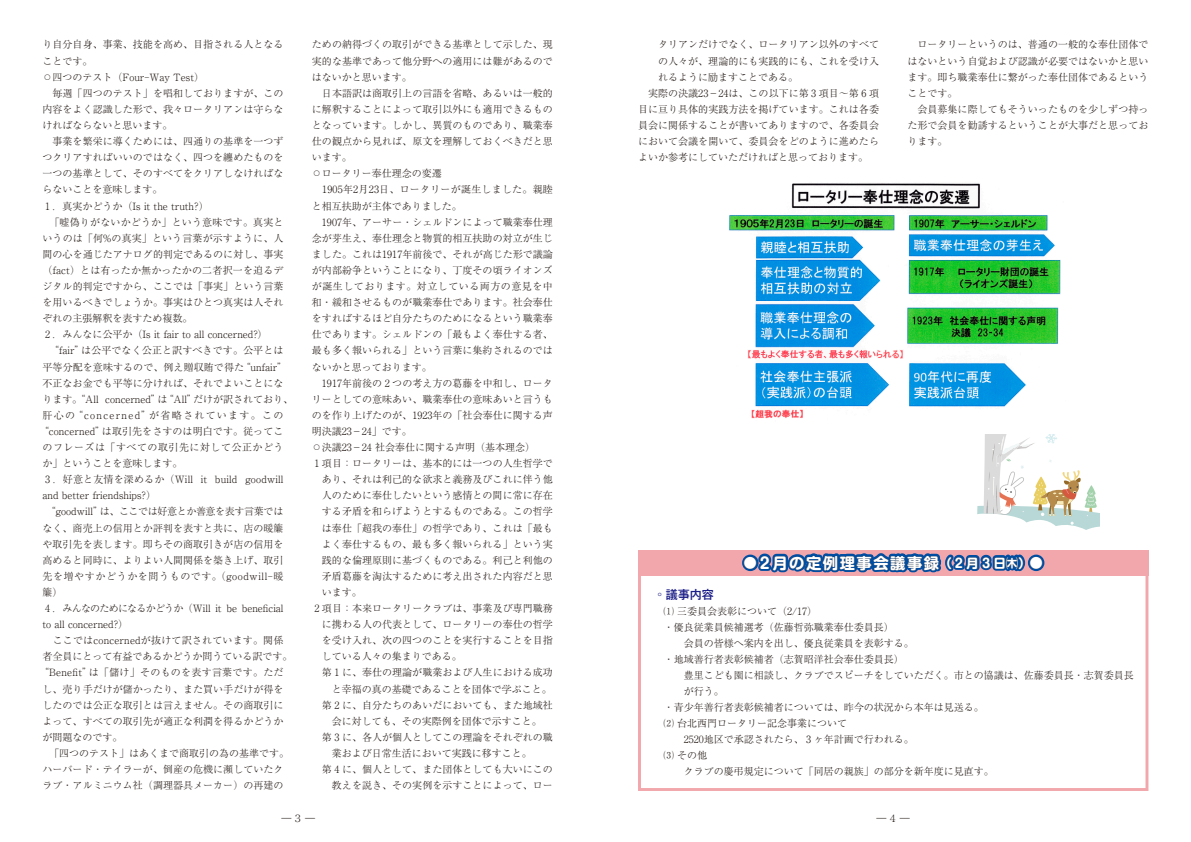
<style>
.page{position:relative;width:1191px;height:842px;background:#fff}
.page>*{position:absolute;margin:0;border:0;box-sizing:border-box;transform-origin:0 0}
.t1{font:700 15.3px "Shin M Go Pro";letter-spacing:.1em;color:#fff}
.t2{font:500 12px "Gothic MB101 Pr 6";color:#1d1f88}
.t3{font:300 10px/16.1px "Ryumin Pr 6";letter-spacing:.005em;color:#211814}
.t4{font:300 10px "Ryumin Pr 6";letter-spacing:-.04em;color:#211814}
.t5{font:300 10px "Ryumin Pr 6";letter-spacing:.06em;color:#211814}
.t6{font:300 10px "Ryumin Pr 6";letter-spacing:.025em;color:#211814}
.t7{font:300 10px "Ryumin Pr 6";letter-spacing:.13em;color:#211814}
.t8{font:300 10px "Ryumin Pr 6";letter-spacing:.05em;color:#211814}
.s1{font-size:13.5px}
.s2{color:#211814}
.s3{font-size:12.6px;color:#211814}
.s4{font-size:13.5px;color:#211814}
.s5{font-family:"Ryumin Pr 6";font-weight:300}
</style>
<div class="page">
<svg style="left:638px;top:575px;width:510px;height:216px"></svg>
<div style="left:638px;top:550px;width:510px;height:25px;background:#f2a7ac"></div>
<div style="left:742px;top:555px;width:16px;height:16px;border:4px solid #004da1;border-radius:50%"></div>
<img style="left:729px;top:183px;width:332px;height:236px">
<svg style="left:756px;top:434px;width:343px;height:184px"></svg>
<p class="t3" style="left:43px;top:36px;width:242px">り自分自身、事業、技能を高め、目指される人となることです。</p>
<p class="t3" style="left:43px;top:68px;width:242px">○四つのテスト（Four-Way Test）<br>　毎週「四つのテスト」を唱和しておりますが、この内容をよく認識した形で、我々ロータリアンは守らなければならないと思います。<br>　事業を繁栄に導くためには、四通りの基準を一つずつクリアすればいいのではなく、四つを纏めたものを一つの基準として、そのすべてをクリアしなければならないことを意味します。<br>1 ．真実かどうか（Is it the truth?）</p>
<p class="t3" style="left:43px;top:213px;width:243px;text-indent:7px">「嘘偽りがないかどうか」という意味です。真実というのは「何%の真実」という言葉が示すように、人間の心を通じたアナログ的判定であるのに対し、事実（fact）とは有ったか無かったかの二者択一を迫るデジタル的判定ですから、ここでは「事実」という言葉を用いるべきでしょうか。事実はひとつ真実は人それぞれの主張解釈を表すため複数。<br>2 ．みんなに公平か（Is it fair to all concerned?）</p>
<p class="t3" style="left:49px;top:342px;width:236px">“fair”は公平でなく公正と訳すべきです。公平とは</p>
<p class="t3" style="left:43px;top:358px;width:246px">平等分配を意味するので、例え贈収賄で得た“unfair”</p>
<p class="t3" style="left:43px;top:374px;width:242px">不正なお金でも平等に分ければ、それでよいことにな</p>
<p class="t3" style="left:43px;top:390px;width:252px">ります。“All concerned”は“All”だけが訳されており、</p>
<p class="t7" style="left:43px;top:407px;width:242px">肝心の“concerned”が省略されています。この</p>
<p class="t3" style="left:39px;top:423px;width:246px">“concerned”は取引先をさすのは明白です。従ってこ</p>
<p class="t8" style="left:43px;top:439px;width:242px">のフレーズは「すべての取引先に対して公正かどう</p>
<p class="t3" style="left:43px;top:455px;width:141px">か」ということを意味します。</p>
<p class="t3" style="left:45px;top:471px;width:240px">3 ．好意と友情を深めるか（Will it build goodwill</p>
<p class="t3" style="left:43px;top:487px;width:115px">and better friendships?）</p>
<p class="t4" style="left:46px;top:504px;width:239px">“goodwill”は、ここでは好意とか善意を表す言葉では</p>
<p class="t3" style="left:43px;top:519px;width:242px">なく、商売上の信用とか評判を表すと共に、店の暖簾</p>
<p class="t3" style="left:43px;top:535px;width:242px">や取引先を表します。即ちその商取引きが店の信用を</p>
<p class="t3" style="left:43px;top:551px;width:242px">高めると同時に、よりよい人間関係を築き上げ、取引</p>
<p class="t5" style="left:43px;top:568px;width:242px">先を増やすかどうかを問うものです。（goodwill-暖</p>
<p class="t3" style="left:43px;top:584px;width:21px">簾）</p>
<p class="t4" style="left:45px;top:600px;width:240px">4 ．みんなのためになるかどうか（Will it be beneficial</p>
<p class="t3" style="left:43px;top:616px;width:87px">to all concerned?）</p>
<p class="t3" style="left:43px;top:632px;width:242px">　ここではconcernedが抜けて訳されています。関係</p>
<p class="t3" style="left:43px;top:648px;width:251px">者全員にとって有益であるかどうか問うている訳です。</p>
<p class="t6" style="left:39px;top:665px;width:246px">“Benefit”は「儲け」そのものを表す言葉です。ただ</p>
<p class="t3" style="left:43px;top:680px;width:242px">し、売り手だけが儲かったり、また買い手だけが得を</p>
<p class="t3" style="left:43px;top:696px;width:242px">したのでは公正な取引とは言えません。その商取引に</p>
<p class="t3" style="left:43px;top:712px;width:242px">よって、すべての取引先が適正な利潤を得るかどうか</p>
<p class="t3" style="left:43px;top:728px;width:81px">が問題なのです。</p>
<p class="t3" style="left:49px;top:745px;width:241px">「四つのテスト」はあくまで商取引の為の基準です。</p>
<p class="t3" style="left:43px;top:761px;width:242px">ハーバード・テイラーが、倒産の危機に瀕していたク</p>
<p class="t3" style="left:43px;top:777px;width:242px">ラブ・アルミニウム社（調理器具メーカー）の再建の</p>
<p class="t3" style="left:312px;top:36px;width:242px">ための納得づくの取引ができる基準として示した、現実的な基準であって他分野への適用には難があるのではないかと思います。<br>　日本語訳は商取引上の言語を省略、あるいは一般的に解釈することによって取引以外にも適用できるものとなっています。しかし、異質のものであり、職業奉仕の観点から見れば、原文を理解しておくべきだと思います。</p>
<p class="t3" style="left:312px;top:165px;width:242px">○ロータリー奉仕理念の変遷<br>　1905年2月23日、ロータリーが誕生しました。親睦と相互扶助が主体でありました。<br>　1907年、アーサー・シェルドンによって職業奉仕理念が芽生え、奉仕理念と物質的相互扶助の対立が生じました。これは1917年前後で、それが高じた形で議論が内部紛争ということになり、丁度その頃ライオンズが誕生しております。対立している両方の意見を中和・緩和させるものが職業奉仕であります。社会奉仕をすればするほど自分たちのためになるという職業奉仕であります。シェルドンの「最もよく奉仕する者、最も多く報いられる」という言葉に集約されるのではないかと思っております。<br>　1917年前後の 2 つの考え方の葛藤を中和し、ロータリーとしての意味あい、職業奉仕の意味あいと言うものを作り上げたのが、1923年の「社会奉仕に関する声明決議23－24」です。</p>
<p class="t3" style="left:312px;top:439px;width:225px">○決議23－24 社会奉仕に関する声明（基本理念）</p>
<p class="t3" style="left:314px;top:455px;width:240px">1 項目：ロータリーは、基本的には一つの人生哲学で</p>
<p class="t3" style="left:322px;top:471px;width:232px">あり、それは利己的な欲求と義務及びこれに伴う他</p>
<p class="t3" style="left:322px;top:487px;width:232px">人のために奉仕したいという感情との間に常に存在</p>
<p class="t3" style="left:322px;top:503px;width:232px">する矛盾を和らげようとするものである。この哲学</p>
<p class="t3" style="left:322px;top:519px;width:232px">は奉仕「超我の奉仕」の哲学であり、これは「最も</p>
<p class="t3" style="left:322px;top:535px;width:232px">よく奉仕するもの、最も多く報いられる」という実</p>
<p class="t3" style="left:322px;top:551px;width:232px">践的な倫理原則に基づくものである。利己と利他の</p>
<p class="t3" style="left:322px;top:567px;width:232px">矛盾葛藤を淘汰するために考え出された内容だと思</p>
<p class="t3" style="left:322px;top:584px;width:41px">います。</p>
<p class="t3" style="left:314px;top:600px;width:240px">2項目：本来ロータリークラブは、事業及び専門職務</p>
<p class="t3" style="left:322px;top:616px;width:232px">に携わる人の代表として、ロータリーの奉仕の哲学</p>
<p class="t3" style="left:322px;top:632px;width:232px">を受け入れ、次の四つのことを実行することを目指</p>
<p class="t3" style="left:322px;top:648px;width:141px">している人々の集まりである。</p>
<p class="t3" style="left:322px;top:664px;width:232px">第 1 に、奉仕の理論が職業および人生における成功</p>
<p class="t3" style="left:332px;top:680px;width:221px">と幸福の真の基礎であることを団体で学ぶこと。</p>
<p class="t3" style="left:322px;top:696px;width:232px">第 2 に、自分たちのあいだにおいても、また地域社</p>
<p class="t3" style="left:332px;top:712px;width:211px">会に対しても、その実際例を団体で示すこと。</p>
<p class="t3" style="left:322px;top:728px;width:232px">第 3 に、各人が個人としてこの理論をそれぞれの職</p>
<p class="t3" style="left:332px;top:745px;width:201px">業および日常生活において実践に移すこと。</p>
<p class="t3" style="left:322px;top:761px;width:232px">第 4 に、個人として、また団体としても大いにこの</p>
<p class="t3" style="left:332px;top:777px;width:222px">教えを説き、その実例を示すことによって、ロー</p>
<p class="t3" style="left:282px;top:810px;width:35px">―３―</p>
<p class="t3" style="left:658px;top:36px;width:222px">タリアンだけでなく、ロータリアン以外のすべて</p>
<p class="t3" style="left:658px;top:52px;width:222px">の人々が、理論的にも実践的にも、これを受け入</p>
<p class="t3" style="left:658px;top:68px;width:141px">れるように励ますことである。</p>
<p class="t3" style="left:638px;top:84px;width:242px">　実際の決議23－24は、この以下に第 3 項目～第 6 項</p>
<p class="t3" style="left:638px;top:101px;width:242px">目に亘り具体的実践方法を掲げています。これは各委</p>
<p class="t3" style="left:638px;top:117px;width:242px">員会に関係することが書いてありますので、各委員会</p>
<p class="t3" style="left:638px;top:133px;width:242px">において会議を開いて、委員会をどのように進めたら</p>
<p class="t3" style="left:638px;top:149px;width:231px">よいか参考にしていただければと思っております。</p>
<p class="t3" style="left:907px;top:36px;width:242px">　ロータリーというのは、普通の一般的な奉仕団体ではないという自覚および認識が必要ではないかと思います。即ち職業奉仕に繋がった奉仕団体であるということです。<br>　会員募集に際してもそういったものを少しずつ持った形で会員を勧誘するということが大事だと思っております。</p>
<h1 class="t1" style="left:743px;top:550px;width:301px"><span class="s1">●</span><span class="s2">２</span>月の定例理事会議事<span class="s2">録</span><span class="s3">（ 2月3日㈭）</span><span class="s4">●</span></h1>
<p class="t2" style="left:654px;top:585px;width:61px"><span class="s5">◦</span>議事内容</p>
<p class="t3" style="left:664px;top:603px;width:155px">⑴ 三委員会表彰について（2/17）</p>
<p class="t3" style="left:664px;top:619px;width:231px">・優良従業員候補選考（佐藤哲弥職業奉仕委員長）</p>
<p class="t3" style="left:664px;top:635px;width:251px">　　会員の皆様へ案内を出し、優良従業員を表彰する。</p>
<p class="t3" style="left:664px;top:651px;width:241px">・地域善行者表彰候補者（志賀昭洋社会奉仕委員長）</p>
<p class="t3" style="left:664px;top:667px;width:471px">　　豊里こども園に相談し、クラブでスピーチをしていただく。市との協議は、佐藤委員長・志賀委員長</p>
<p class="t3" style="left:664px;top:683px;width:61px">　　が行う。</p>
<p class="t3" style="left:664px;top:699px;width:321px">・青少年善行者表彰候補者については、昨今の状況から本年は見送る。</p>
<p class="t3" style="left:664px;top:715px;width:185px">⑵ 台北西門ロータリー記念事業について</p>
<p class="t3" style="left:684px;top:731px;width:231px">2520地区で承認されたら、 3 ヶ年計画で行われる。</p>
<p class="t3" style="left:664px;top:747px;width:45px">⑶ その他</p>
<p class="t3" style="left:664px;top:763px;width:331px">　　クラブの慶弔規定について「同居の親族」の部分を新年度に見直す。</p>
<p class="t3" style="left:876px;top:810px;width:35px">―４―</p>
</div>
